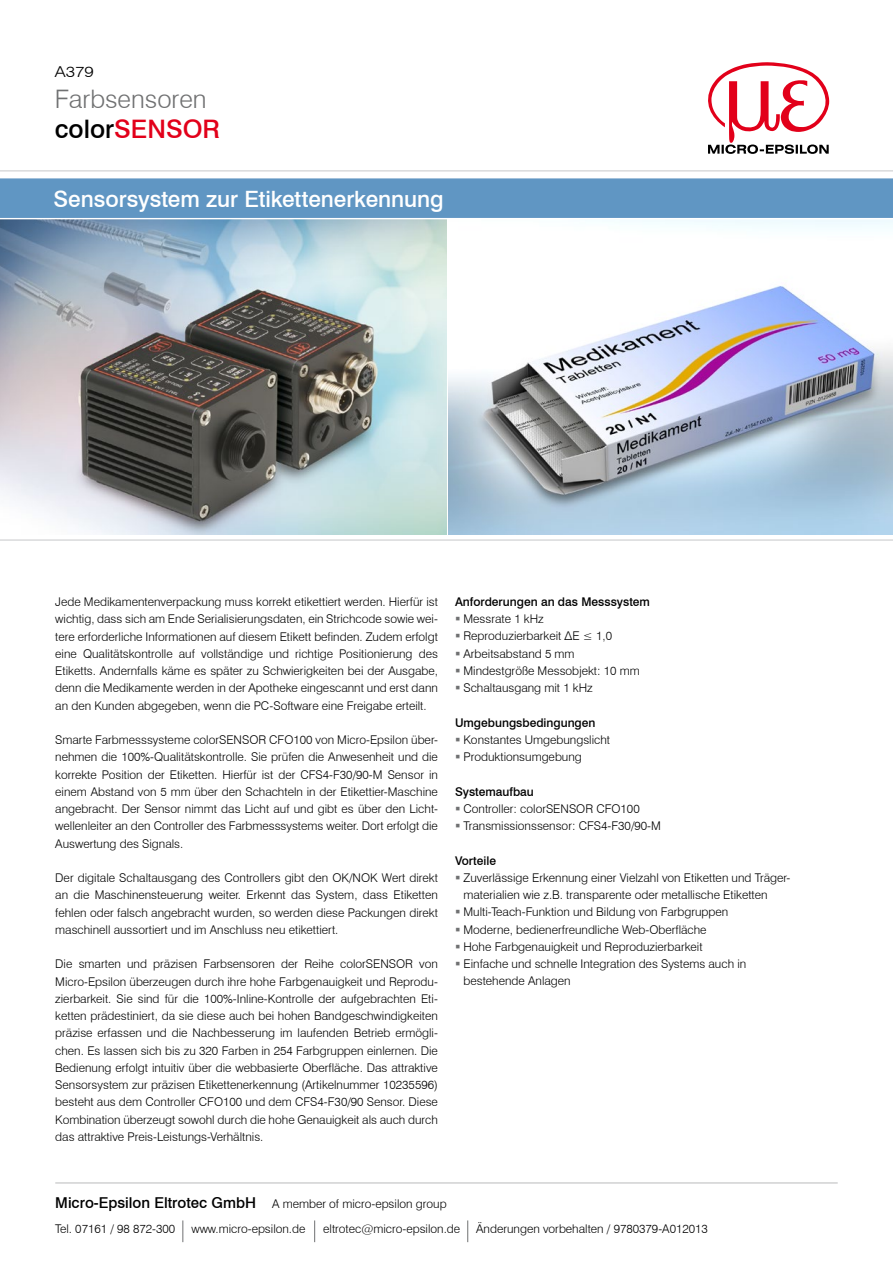
<style>
.page{position:relative;width:893px;height:1263px;background:#fff}
.page>*{position:absolute;margin:0;border:0;box-sizing:border-box;transform-origin:0 0}
.t1{font:300 25.5px/30.6px "Swiss 721 BT";color:#707172}
.t2{font:500 22.5px "Swiss 721 BT";letter-spacing:-.005em;color:#fff}
.t3{font:300 15px "Swiss 721 BT";color:#000;scale:1.18 1}
.t4{font:300 12px/17.2px "Swiss 721 BT";color:#000}
.t5{font:500 12px "Swiss 721 BT";color:#000}
.s1{font-weight:500;color:#000}
.s2{font-weight:500;color:#e2001a}
.s3{font-weight:500;font-size:15px}
</style>
<div class="page">
<hr style="left:55px;top:1182px;width:783px;height:2px;background:#d0d1d2">
<hr style="left:0;top:170px;width:893px;height:2px;background:#d9dadb">
<img style="left:0;top:220px;width:446px;height:314px">
<img style="left:449px;top:220px;width:444px;height:314px">
<svg style="left:708px;top:62px;width:121px;height:92px"></svg>
<hr style="left:0;top:539px;width:893px;height:2px;background:#d9dadb">
<svg style="left:183px;top:1220px;width:1px;height:22px"></svg>
<svg style="left:314px;top:1220px;width:1px;height:22px"></svg>
<svg style="left:467px;top:1220px;width:1px;height:22px"></svg>
<div style="left:0;top:178px;width:893px;height:40px;background:#6096c3"></div>
<p class="t3" style="left:55px;top:63px;width:35px">A379</p>
<h1 class="t1" style="left:55px;top:83px;width:167px">Farbsensoren <span class="s1">color</span><span class="s2">SENSOR</span></h1>
<h2 class="t2" style="left:54px;top:185px;width:391px">Sensorsystem zur Etikettenerkennung</h2>
<p class="t4" style="left:55px;top:593px;width:384px;text-align:justify">Jede Medikamentenverpackung muss korrekt etikettiert werden. Hierfür ist wichtig, dass sich am Ende Serialisierungsdaten, ein Strichcode sowie wei&shy;tere erforderliche Informationen auf diesem Etikett befinden. Zudem erfolgt eine Qualitätskontrolle auf vollständige und richtige Positionierung des Etiketts. Andernfalls käme es später zu Schwierigkeiten bei der Ausgabe, denn die Medikamente werden in der Apotheke eingescannt und erst dann an den Kunden abgegeben, wenn die PC-Software eine Freigabe erteilt.</p>
<p class="t4" style="left:55px;top:731px;width:384px;text-align:justify">Smarte Farbmesssysteme colorSENSOR CFO100 von Micro-Epsilon über&shy;nehmen die 100%-Qualitätskontrolle. Sie prüfen die Anwesenheit und die korrekte Position der Etiketten. Hierfür ist der CFS4-F30/90-M Sensor in einem Abstand von 5 mm über den Schachteln in der Etikettier-Maschine angebracht. Der Sensor nimmt das Licht auf und gibt es über den Licht&shy;wellenleiter an den Controller des Farbmesssystems weiter. Dort erfolgt die Auswertung des Signals.</p>
<p class="t4" style="left:55px;top:869px;width:384px;text-align:justify">Der digitale Schaltausgang des Controllers gibt den OK/NOK Wert direkt an die Maschinensteuerung weiter. Erkennt das System, dass Etiketten fehlen oder falsch angebracht wurden, so werden diese Packungen direkt maschinell aussortiert und im Anschluss neu etikettiert.</p>
<p class="t4" style="left:55px;top:955px;width:384px;text-align:justify">Die smarten und präzisen Farbsensoren der Reihe colorSENSOR von Micro-Epsilon überzeugen durch ihre hohe Farbgenauigkeit und Reprodu&shy;zierbarkeit. Sie sind für die 100%-Inline-Kontrolle der aufgebrachten Eti&shy;ketten prädestiniert, da sie diese auch bei hohen Bandgeschwindigkeiten präzise erfassen und die Nachbesserung im laufenden Betrieb ermögli&shy;chen. Es lassen sich bis zu 320 Farben in 254 Farbgruppen einlernen. Die Bedienung erfolgt intuitiv über die webbasierte Oberfläche. Das attraktive Sensorsystem zur präzisen Etikettenerkennung (Artikelnummer 10235596) besteht aus dem Controller CFO100 und dem CFS4-F30/90 Sensor. Diese Kombination überzeugt sowohl durch die hohe Genauigkeit als auch durch das attraktive Preis-Leistungs-Verhältnis.</p>
<p class="t5" style="left:455px;top:594px;width:196px">Anforderungen an das Messsystem</p>
<p class="t4" style="left:463px;top:610px;width:178px">Messrate 1 kHz<br>Reproduzierbarkeit ΔE ≤ 1,0<br>Arbeitsabstand 5 mm<br>Mindestgröße Messobjekt: 10 mm<br>Schaltausgang mit 1 kHz</p>
<p class="t5" style="left:455px;top:715px;width:142px">Umgebungsbedingungen</p>
<p class="t4" style="left:463px;top:731px;width:148px">Konstantes Umgebungslicht<br>Produktionsumgebung</p>
<p class="t5" style="left:455px;top:784px;width:80px">Systemaufbau</p>
<p class="t4" style="left:463px;top:800px;width:199px">Controller: colorSENSOR CFO100<br>Transmissionssensor: CFS4-F30/90-M</p>
<p class="t5" style="left:455px;top:853px;width:43px">Vorteile</p>
<p class="t4" style="left:463px;top:869px;width:327px">Zuverlässige Erkennung einer Vielzahl von Etiketten und Träger&shy;materialien wie z.B. transparente oder metallische Etiketten Multi-Teach-Funktion und Bildung von Farbgruppen<br>Moderne, bedienerfreundliche Web-Oberfläche<br>Hohe Farbgenauigkeit und Reproduzierbarkeit<br>Einfache und schnelle Integration des Systems auch in bestehende Anlagen</p>
<p class="t4" style="left:55px;top:1191px;width:393px;line-height:24.5px"><span class="s3">Micro-Epsilon Eltrotec GmbH</span> A member of micro-epsilon group<br>Tel. 07161 / 98 872-300</p>
<p class="t4" style="left:191px;top:1219px;width:116px">www.micro-epsilon.de</p>
<p class="t4" style="left:323px;top:1219px;width:139px">eltrotec@micro-epsilon.de</p>
<p class="t4" style="left:476px;top:1219px;width:233px">Änderungen vorbehalten / 9780379-A012013</p>
</div>
